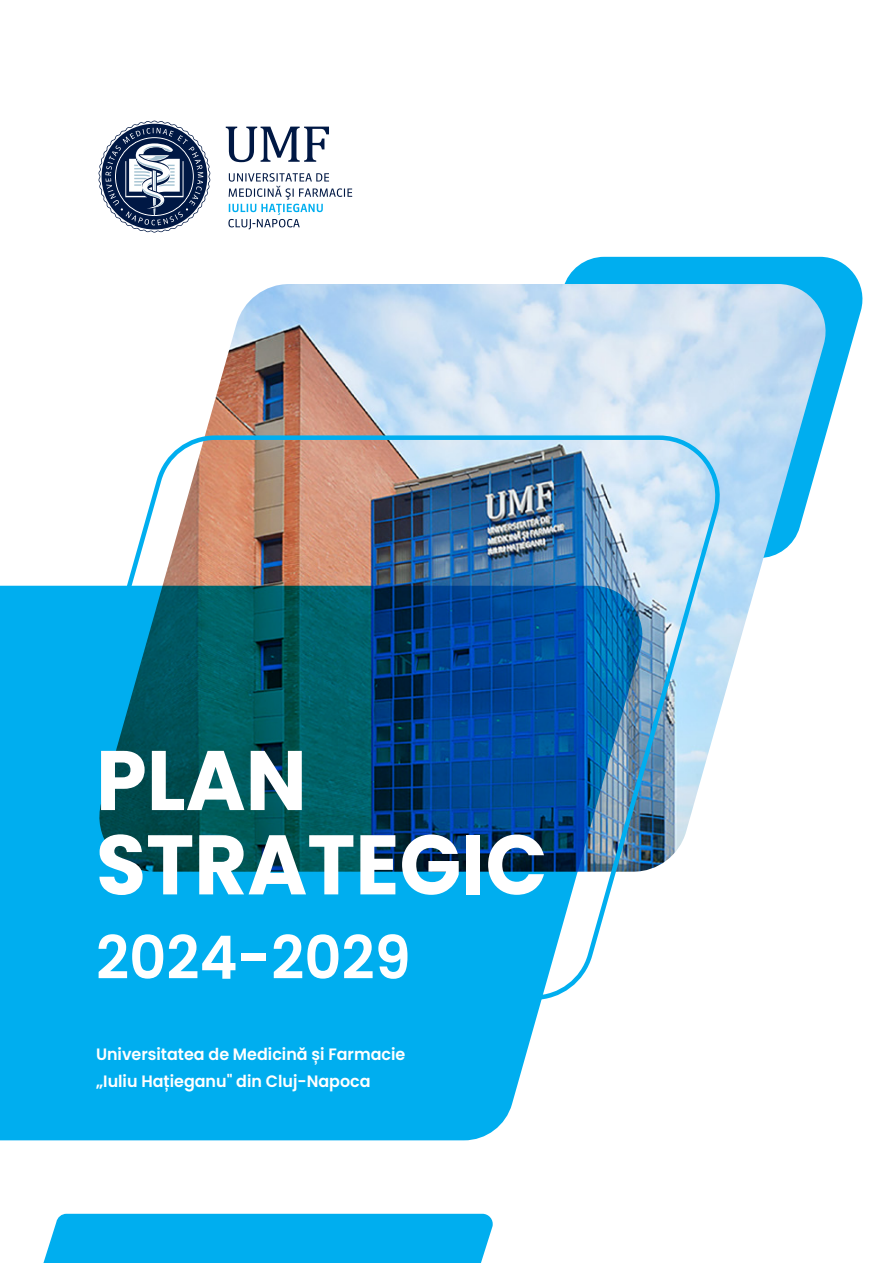
<style>
.page{position:relative;width:893px;height:1263px;background:#fff}
.page>*{position:absolute;margin:0;border:0;box-sizing:border-box;transform-origin:0 0}
.t1{font:700 84.3px/84.3px "Poppins";color:#fff}
.t2{font:600 59.7px "Poppins";color:#fff}
.t3{font:600 16.5px/27px "Poppins";color:#fff}
</style>
<div class="page">
<svg style="left:564px;top:257px;width:299px;height:156px;fill:#00aeef"></svg>
<img style="left:205px;top:284px;width:627px;height:406px">
<div style="left:0;top:586px;width:541px;height:554px;background:#00aeef"></div>
<img style="left:23px;top:433px;width:703px;height:569px">
<svg style="left:98px;top:120px;width:113px;height:113px"></svg>
<svg style="left:228px;top:173px;width:124px;height:56px"></svg>
<svg style="left:226px;top:127px;width:103px;height:35px"></svg>
<div style="left:43px;top:1214px;width:450px;height:49px;background:#00aeef"></div>
<h1 class="t1" style="left:96px;top:739px;width:453px">PLAN<br>STRATEGIC</h1>
<h2 class="t2" style="left:96px;top:923px;width:316px">2024-2029</h2>
<p class="t3" style="left:96px;top:1041px;width:311px">Universitatea de Medicină și Farmacie „Iuliu Hațieganu" din Cluj-Napoca</p>
</div>
